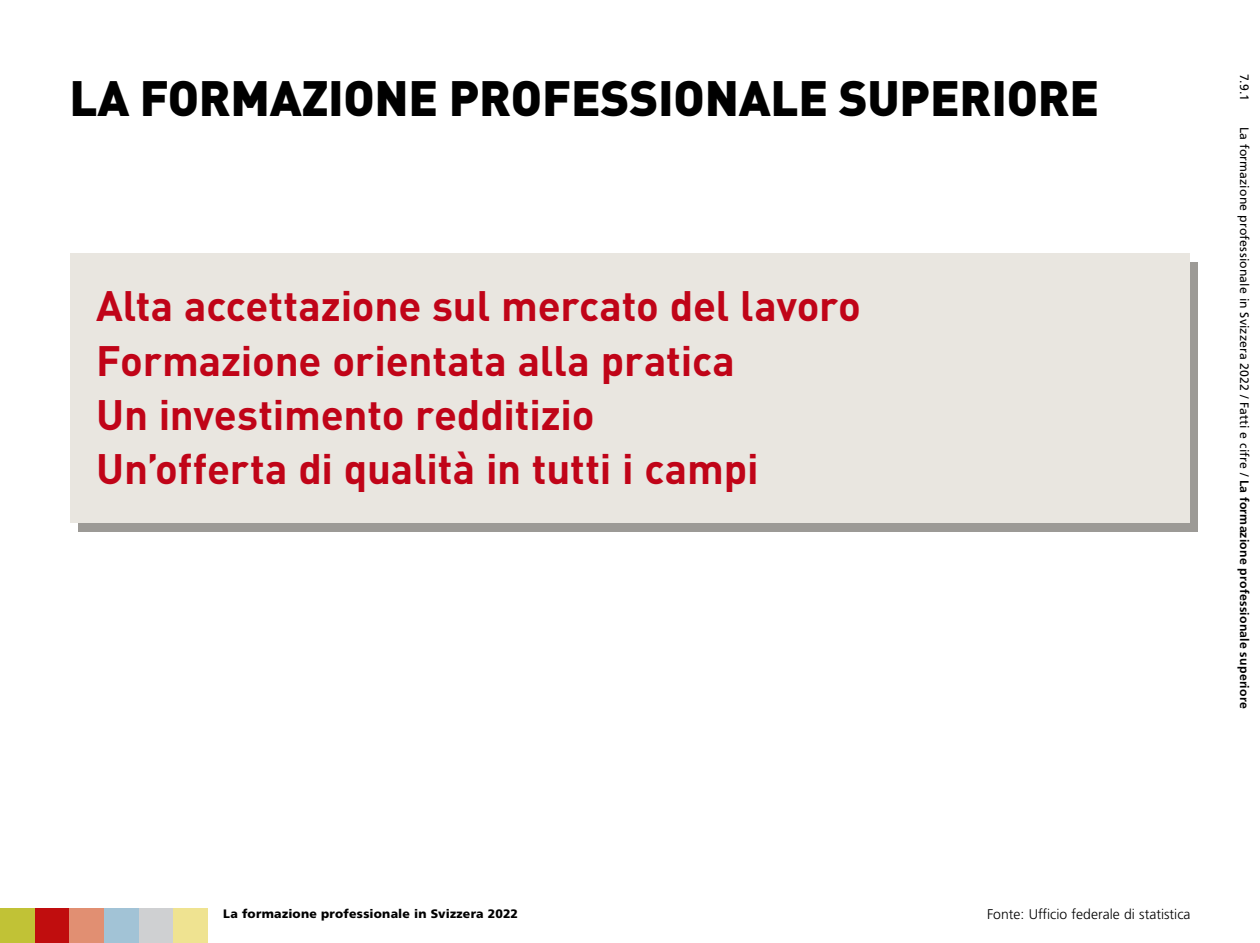
<style>
.page{position:relative;width:1260px;height:943px;background:#fff}
.page>*{position:absolute;margin:0;border:0;box-sizing:border-box;transform-origin:0 0}
.t1{font:900 49px "DIN";letter-spacing:-.005em;color:#000}
.t2{font:700 42px/54.2px "DIN";letter-spacing:-.005em;color:#c00418}
.t3{font:300 14px "Frutiger";color:#000}
.t4{font:12.25px "Frutiger";letter-spacing:.015em;color:#000}
.t5{font:900 12.25px "Frutiger";letter-spacing:.02em;color:#000}
.s1{font-weight:700}
</style>
<div class="page">
<div style="left:0;top:908px;width:35px;height:35px;background:#c1c236"></div>
<div style="left:35px;top:908px;width:34px;height:35px;background:#c00d0e"></div>
<div style="left:69px;top:908px;width:35px;height:35px;background:#e18f72"></div>
<div style="left:104px;top:908px;width:35px;height:35px;background:#a2c3d6"></div>
<div style="left:139px;top:908px;width:35px;height:35px;background:#cfd0d2"></div>
<div style="left:174px;top:908px;width:34px;height:35px;background:#efe391"></div>
<div style="left:78px;top:263px;width:1120px;height:269px;background:#9c9a96"></div>
<div style="left:70px;top:253px;width:1120px;height:269px;background:#e9e6e0"></div>
<p class="t1" style="left:69px;top:65px;width:1031px">LA FORMAZIONE PROFESSIONALE SUPERIORE</p>
<p class="t2" style="left:96px;top:277px;width:766px">Alta accettazione sul mercato del lavoro Formazione orientata alla pratica<br>Un investimento redditizio<br>Un’offerta di qualità in tutti i campi</p>
<p class="t4" style="left:1252px;top:74px;width:27px;rotate:90deg">7.9.1</p>
<p class="t4" style="left:1252px;top:126px;width:583px;rotate:90deg">La formazione professionale in Svizzera 2022 / Fatti e cifre / <span class="s1">La formazione professionale superiore</span></p>
<p class="t5" style="left:223px;top:906px;width:296px">La formazione professionale in Svizzera 2022</p>
<p class="t3" style="left:987px;top:906px;width:205px">Fonte: Ufficio federale di statistica</p>
</div>
